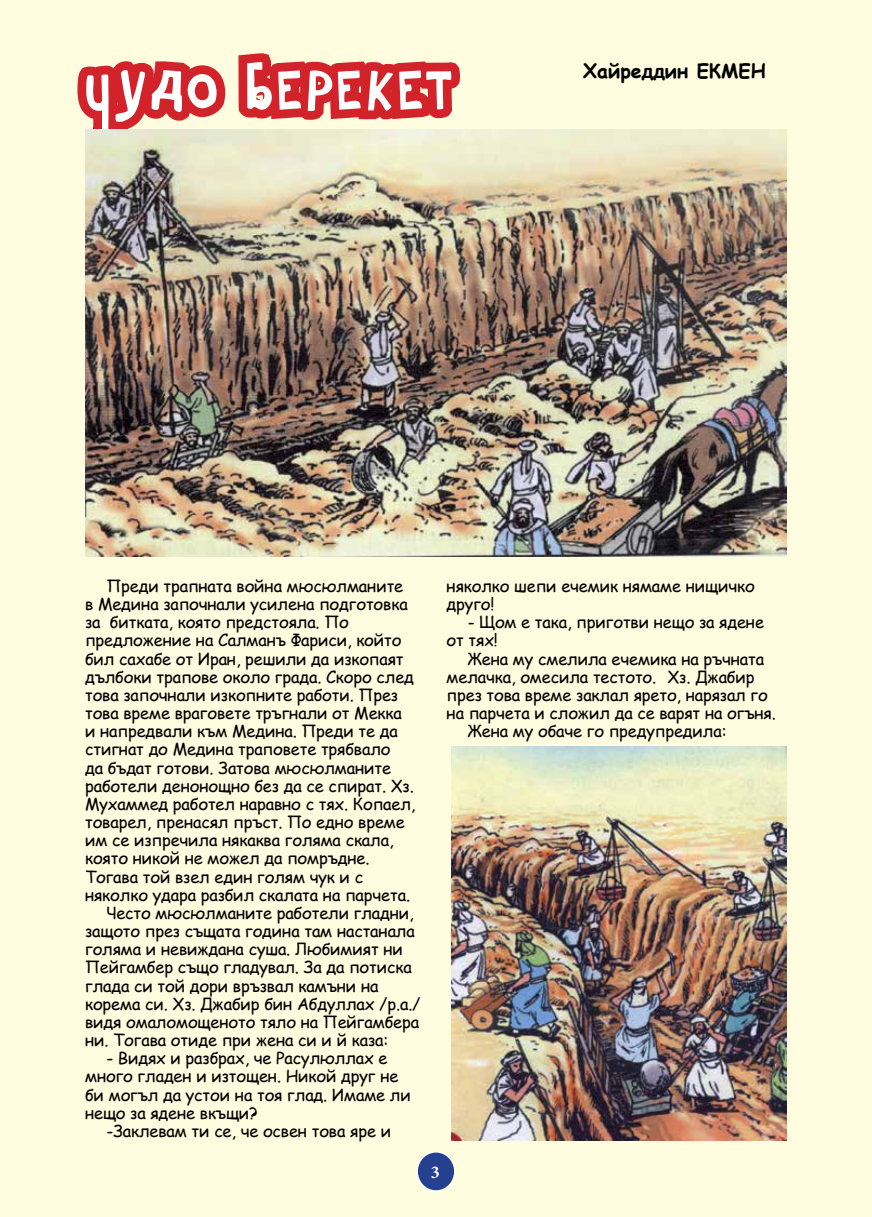
<style>
.page{position:relative;width:872px;height:1217px;background:#fff}
.page>*{position:absolute;margin:0;border:0;box-sizing:border-box;transform-origin:0 0}
.t1{font:60px "Rumpelstiltskin";letter-spacing:.05em;color:#fff}
.t2{font:700 19.5px "Comic Sans MS";color:#000}
.t3{font:700 18px "Minion Pro";color:#fff}
.t4{font:16.5px/18.1px "Comic Sans MS";letter-spacing:-.01em;color:#000}
</style>
<div class="page">
<div style="left:0;top:0;width:872px;height:1216px;background:#fffcdf"></div>
<div style="left:417px;top:1151px;width:38px;height:39px;background:#25408f;border-radius:50%"></div>
<div style="left:416px;top:1150px;width:39px;height:41px;border:2px solid #fff;border-radius:50%"></div>
<svg style="left:77px;top:53px;width:397px;height:282px"></svg>
<img style="left:86px;top:130px;width:700px;height:426px">
<img style="left:451px;top:746px;width:335px;height:394px">
<h1 class="t1" style="left:85px;top:52px;width:368px">ЧУДО БЕРЕКЕТ</h1>
<p class="t2" style="left:583px;top:56px;width:184px">Хайреддин ЕКМЕН</p>
<p class="t4" style="left:106px;top:576px;width:298px">Преди трапната война мюсюлманите</p>
<p class="t4" style="left:85px;top:594px;width:324px">в Медина започнали усилена подготовка</p>
<p class="t4" style="left:85px;top:612px;width:265px">за битката, която предстояла. По</p>
<p class="t4" style="left:85px;top:630px;width:318px">предложение на Салманъ Фариси, който</p>
<p class="t4" style="left:85px;top:648px;width:320px">бил сахабе от Иран, решили да изкопаят</p>
<p class="t4" style="left:85px;top:667px;width:330px">дълбоки трапове около града. Скоро след</p>
<p class="t4" style="left:85px;top:685px;width:314px">това започнали изкопните работи. През</p>
<p class="t4" style="left:85px;top:703px;width:318px">това време враговете тръгнали от Мекка</p>
<p class="t4" style="left:85px;top:721px;width:314px">и напредвали към Медина. Преди те да</p>
<p class="t4" style="left:85px;top:739px;width:307px">стигнат до Медина траповете трябвало</p>
<p class="t4" style="left:85px;top:757px;width:308px">да бъдат готови. Затова мюсюлманите</p>
<p class="t4" style="left:85px;top:776px;width:330px">работели денонощно без да се спират. Хз.</p>
<p class="t4" style="left:85px;top:794px;width:332px">Мухаммед работел наравно с тях. Копаел,</p>
<p class="t4" style="left:85px;top:812px;width:321px">товарел, пренасял пръст. По едно време</p>
<p class="t4" style="left:85px;top:830px;width:310px">им се изпречила някаква голяма скала,</p>
<p class="t4" style="left:85px;top:848px;width:286px">която никой не можел да помръдне.</p>
<p class="t4" style="left:85px;top:866px;width:280px">Тогава той взел един голям чук и с</p>
<p class="t4" style="left:85px;top:884px;width:326px">няколко удара разбил скалата на парчета.</p>
<p class="t4" style="left:106px;top:903px;width:309px">Често мюсюлманите работели гладни,</p>
<p class="t4" style="left:85px;top:921px;width:331px">защото през същата година там настанала</p>
<p class="t4" style="left:85px;top:939px;width:319px">голяма и невиждана суша. Любимият ни</p>
<p class="t4" style="left:85px;top:957px;width:328px">Пейгамбер също гладувал. За да потиска</p>
<p class="t4" style="left:85px;top:975px;width:295px">глада си той дори връзвал камъни на</p>
<p class="t4" style="left:85px;top:993px;width:337px">корема си. Хз. Джабир бин Абдуллах /р.а./</p>
<p class="t4" style="left:85px;top:1011px;width:336px">видя омаломощеното тяло на Пейгамбера</p>
<p class="t4" style="left:85px;top:1030px;width:305px">ни. Тогава отиде при жена си и й каза:</p>
<p class="t4" style="left:85px;top:1048px;width:327px;text-indent:21px">- Видях и разбрах, че Расулюллах е много гладен и изтощен. Никой друг не би могъл да устои на тоя глад. Имаме ли нещо за ядене вкъщи?</p>
<p class="t4" style="left:106px;top:1120px;width:286px">-Заклевам ти се, че освен това яре и</p>
<p class="t4" style="left:446px;top:576px;width:310px">няколко шепи ечемик нямаме нищичко друго!</p>
<p class="t4" style="left:446px;top:612px;width:319px;text-indent:21px">- Щом е така, приготви нещо за ядене от тях!</p>
<p class="t4" style="left:468px;top:648px;width:298px">Жена му смелила ечемика на ръчната</p>
<p class="t4" style="left:446px;top:667px;width:309px">мелачка, омесила тестото. Хз. Джабир</p>
<p class="t4" style="left:446px;top:685px;width:323px">през това време заклал ярето, нарязал го</p>
<p class="t4" style="left:446px;top:703px;width:331px">на парчета и сложил да се варят на огъня.</p>
<p class="t4" style="left:468px;top:721px;width:260px">Жена му обаче го предупредила:</p>
<p class="t3" style="left:430px;top:1159px;width:10px">3</p>
</div>
